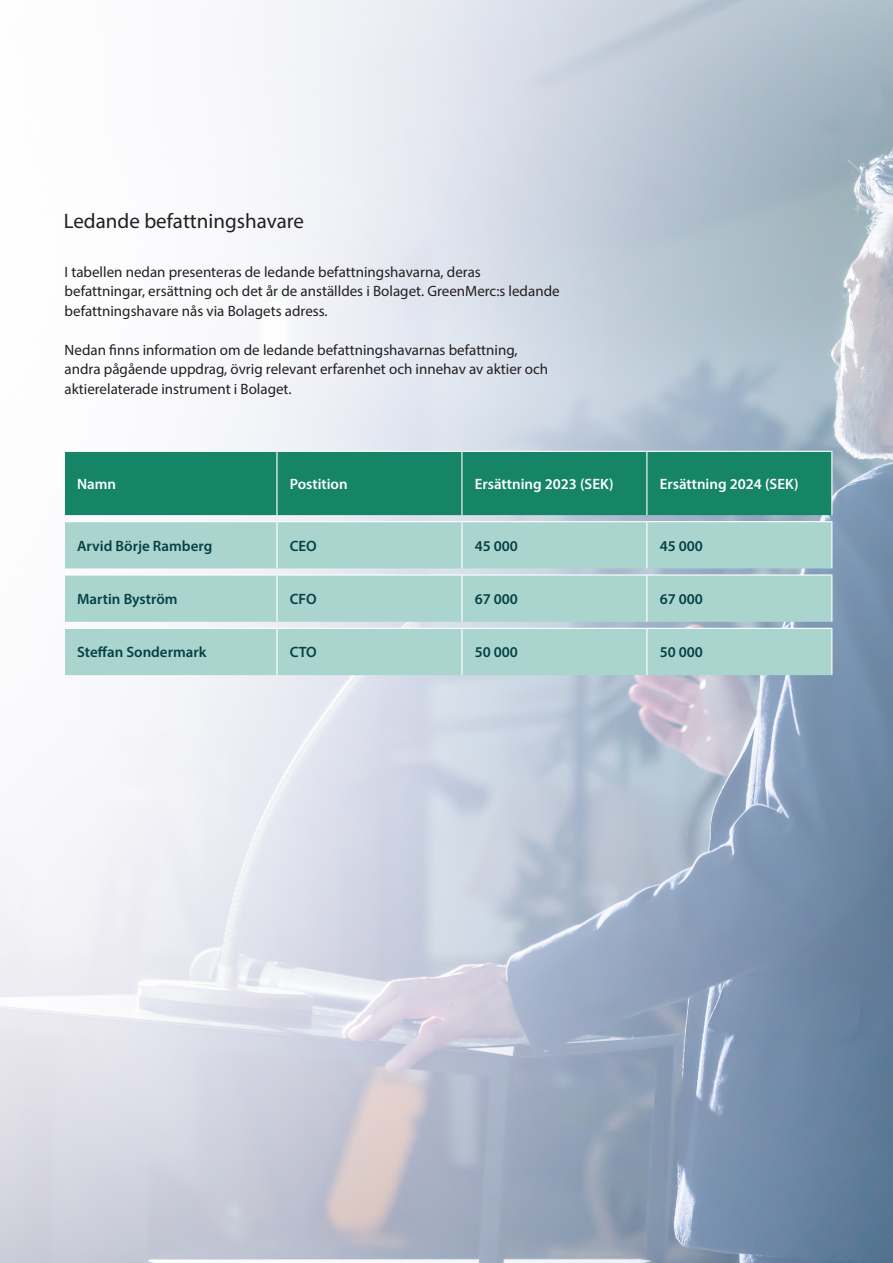
<style>
.page{position:relative;width:893px;height:1263px;background:#fff}
.page>*{position:absolute;margin:0;border:0;box-sizing:border-box;transform-origin:0 0}
.t1{font:21px "Myriad Pro";color:#231f20}
.t2{font:15px/19.5px "Myriad Pro";color:#231f20}
.t3{font:600 15px "Myriad Pro";color:#044146}
.t4{font:600 15px "Myriad Pro";color:#fff}
</style>
<div class="page">
<img style="left:0;top:0;width:893px;height:1263px">
<div style="left:65px;top:452px;width:766px;height:63px;background:#158467"></div>
<hr style="left:64px;top:451px;width:213px;height:1px;background:#fff">
<hr style="left:64px;top:452px;width:1px;height:63px;background:#fff">
<hr style="left:277px;top:451px;width:185px;height:1px;background:#fff">
<hr style="left:276px;top:452px;width:2px;height:63px;background:#fff">
<hr style="left:462px;top:451px;width:185px;height:1px;background:#fff">
<hr style="left:461px;top:452px;width:1px;height:63px;background:#fff">
<hr style="left:647px;top:451px;width:185px;height:1px;background:#fff">
<hr style="left:646px;top:452px;width:1px;height:63px;background:#fff">
<hr style="left:831px;top:452px;width:1px;height:63px;background:#fff">
<div style="left:65px;top:522px;width:766px;height:46px;background:#aad5ce"></div>
<hr style="left:64px;top:521px;width:213px;height:1px;background:#fff">
<hr style="left:64px;top:522px;width:1px;height:46px;background:#fff">
<hr style="left:277px;top:521px;width:185px;height:1px;background:#fff">
<hr style="left:276px;top:522px;width:2px;height:46px;background:#fff">
<hr style="left:462px;top:521px;width:185px;height:1px;background:#fff">
<hr style="left:461px;top:522px;width:1px;height:46px;background:#fff">
<hr style="left:647px;top:521px;width:185px;height:1px;background:#fff">
<hr style="left:646px;top:522px;width:1px;height:46px;background:#fff">
<hr style="left:831px;top:522px;width:1px;height:46px;background:#fff">
<div style="left:65px;top:576px;width:766px;height:46px;background:#aad5ce"></div>
<hr style="left:64px;top:574px;width:213px;height:2px;background:#fff">
<hr style="left:64px;top:576px;width:1px;height:46px;background:#fff">
<hr style="left:277px;top:574px;width:185px;height:2px;background:#fff">
<hr style="left:276px;top:576px;width:2px;height:46px;background:#fff">
<hr style="left:462px;top:574px;width:185px;height:2px;background:#fff">
<hr style="left:461px;top:576px;width:1px;height:46px;background:#fff">
<hr style="left:647px;top:574px;width:185px;height:2px;background:#fff">
<hr style="left:646px;top:576px;width:1px;height:46px;background:#fff">
<hr style="left:831px;top:576px;width:1px;height:46px;background:#fff">
<div style="left:65px;top:629px;width:766px;height:46px;background:#aad5ce"></div>
<hr style="left:64px;top:628px;width:213px;height:1px;background:#fff">
<hr style="left:64px;top:629px;width:1px;height:46px;background:#fff">
<hr style="left:277px;top:628px;width:185px;height:1px;background:#fff">
<hr style="left:276px;top:629px;width:2px;height:46px;background:#fff">
<hr style="left:462px;top:628px;width:185px;height:1px;background:#fff">
<hr style="left:461px;top:629px;width:1px;height:46px;background:#fff">
<hr style="left:647px;top:628px;width:185px;height:1px;background:#fff">
<hr style="left:646px;top:629px;width:1px;height:46px;background:#fff">
<hr style="left:831px;top:629px;width:1px;height:46px;background:#fff">
<h1 class="t1" style="left:64px;top:208px;width:242px">Ledande befattningshavare</h1>
<p class="t2" style="left:65px;top:262px;width:496px">I tabellen nedan presenteras de ledande befattningshavarna, deras befattningar, ersättning och det år de anställdes i Bolaget. GreenMerc:s ledande befattningshavare nås via Bolagets adress.</p>
<p class="t2" style="left:65px;top:340px;width:485px">Nedan finns information om de ledande befattningshavarnas befattning, andra pågående uppdrag, övrig relevant erfarenhet och innehav av aktier och aktierelaterade instrument i Bolaget.</p>
<p class="t4" style="left:77px;top:474px;width:41px">Namn</p>
<p class="t4" style="left:290px;top:474px;width:59px">Postition</p>
<p class="t4" style="left:475px;top:474px;width:140px">Ersättning 2023 (SEK)</p>
<p class="t4" style="left:660px;top:474px;width:140px">Ersättning 2024 (SEK)</p>
<p class="t3" style="left:77px;top:536px;width:137px">Arvid Börje Ramberg</p>
<p class="t3" style="left:290px;top:536px;width:29px">CEO</p>
<p class="t3" style="left:475px;top:536px;width:45px">45 000</p>
<p class="t3" style="left:660px;top:536px;width:45px">45 000</p>
<p class="t3" style="left:77px;top:589px;width:102px">Martin Byström</p>
<p class="t3" style="left:290px;top:589px;width:29px">CFO</p>
<p class="t3" style="left:475px;top:589px;width:45px">67 000</p>
<p class="t3" style="left:660px;top:589px;width:45px">67 000</p>
<p class="t3" style="left:77px;top:643px;width:131px">Steffan Sondermark</p>
<p class="t3" style="left:290px;top:643px;width:29px">CTO</p>
<p class="t3" style="left:475px;top:643px;width:45px">50 000</p>
<p class="t3" style="left:660px;top:643px;width:45px">50 000</p>
</div>
